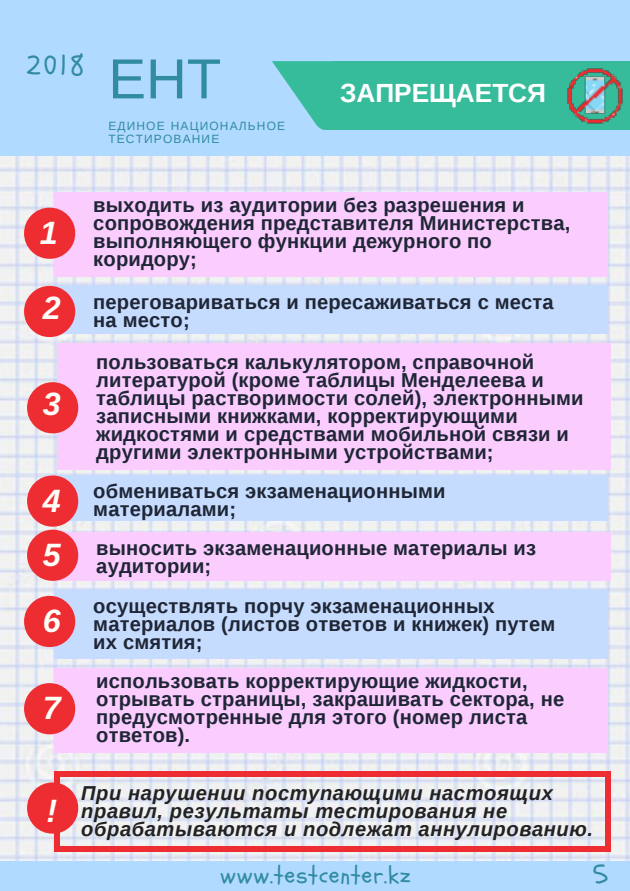
<style>
.page{position:relative;width:630px;height:891px;background:#b0daff}
.page>*{position:absolute;margin:0;border:0;box-sizing:border-box;transform-origin:0 0}
.t1{font:56.4px "Liberation Sans";color:#318ba2}
.t2{font:italic 700 32.4px/54px "Arimo";color:#fffef8}
.t3{font:28.4px "Schoolbell";color:#318ba2}
.t4{font:700 26.4px "Liberation Sans";color:#fff}
.t5{font:24.4px "Schoolbell";letter-spacing:.04em;color:#318ba2}
.t6{font:700 20px/18px "Liberation Sans";letter-spacing:.01em;color:#1f2635}
.t7{font:italic 700 20px/18px "Liberation Sans";letter-spacing:.03em;color:#222}
.t8{font:12px/12px "Liberation Sans";letter-spacing:.095em;color:#318ba2}
.s1{font-family:"Arimo"}
</style>
<div class="page">
<div style="left:333px;top:61px;width:272px;height:69px;background:#37bc9b"></div>
<svg style="left:272px;top:61px;width:61px;height:69px"></svg>
<img style="left:0;top:156px;width:630px;height:705px">
<img style="left:567px;top:61px;width:63px;height:69px">
<div style="left:54px;top:193px;width:554px;height:84px;background:#fbcdff"></div>
<div style="left:54px;top:286px;width:554px;height:48px;background:#c6dcff"></div>
<div style="left:57px;top:343px;width:554px;height:126px;background:#fbcdff"></div>
<div style="left:57px;top:476px;width:551px;height:45px;background:#c6dcff"></div>
<div style="left:57px;top:533px;width:554px;height:48px;background:#fbcdff"></div>
<div style="left:54px;top:590px;width:554px;height:69px;background:#c6dcff"></div>
<div style="left:54px;top:668px;width:554px;height:84px;background:#fbcdff"></div>
<svg style="left:24px;top:208px;width:51px;height:51px;background:#ef525b"></svg>
<svg style="left:24px;top:286px;width:51px;height:51px;background:#ea545b"></svg>
<svg style="left:27px;top:382px;width:51px;height:51px;background:#ef525b"></svg>
<svg style="left:27px;top:476px;width:51px;height:105px;background:#ec575f"></svg>
<svg style="left:24px;top:596px;width:51px;height:51px;background:#e9535b"></svg>
<svg style="left:27px;top:782px;width:51px;height:52px;background:#ec5b60"></svg>
<svg style="left:24px;top:683px;width:51px;height:51px;background:#ee515b"></svg>
<svg style="left:605px;top:846px;width:6px;height:5px"></svg>
<div style="left:55px;top:776px;width:5px;height:70px;background:#ee2d32"></div>
<svg style="left:55px;top:846px;width:5px;height:5px"></svg>
<div style="left:605px;top:776px;width:6px;height:70px;background:#ee2d32"></div>
<div style="left:60px;top:846px;width:545px;height:5px;background:#ee2d32"></div>
<svg style="left:605px;top:771px;width:6px;height:5px"></svg>
<svg style="left:55px;top:771px;width:5px;height:5px"></svg>
<div style="left:60px;top:771px;width:545px;height:5px;background:#ee2d32"></div>
<h3 class="t3" style="left:26px;top:47px;width:60px">2018</h3>
<h1 class="t1" style="left:108px;top:47px;width:114px">ЕНТ</h1>
<p class="t8" style="left:108px;top:121px;width:178px">ЕДИНОЕ НАЦИОНАЛЬНОЕ<br>ТЕСТИРОВАНИЕ</p>
<h3 class="t4" style="left:340px;top:75px;width:208px">ЗАПРЕЩАЕТСЯ</h3>
<h2 class="t2" style="left:40px;top:206px;width:19px">1</h2>
<h2 class="t2" style="left:43px;top:281px;width:19px">2</h2>
<h2 class="t2" style="left:43px;top:377px;width:19px">3</h2>
<h2 class="t2" style="left:43px;top:473px;width:19px">4<br>5</h2>
<h2 class="t2" style="left:43px;top:594px;width:19px">6</h2>
<h2 class="t2" style="left:43px;top:681px;width:19px">7</h2>
<p class="t6" style="left:93px;top:196px;width:479px">выходить из аудитории без разрешения и сопровождения представителя Министерства<span class="s1">, </span>выполняющего функции дежурного по коридору<span class="s1">;</span></p>
<p class="t6" style="left:93px;top:292px;width:462px">переговариваться и пересаживаться с места на место<span class="s1">;</span></p>
<p class="t6" style="left:96px;top:352px;width:489px">пользоваться калькулятором<span class="s1">,</span> справочной литературой <span class="s1">(</span>кроме таблицы Менделеева и таблицы растворимости солей<span class="s1">),</span> электронными записными книжками<span class="s1">,</span> корректирующими жидкостями и средствами мобильной связи и другими электронными устройствами<span class="s1">;</span></p>
<p class="t6" style="left:93px;top:482px;width:354px">обмениваться экзаменационными материалами<span class="s1">;</span></p>
<p class="t6" style="left:96px;top:539px;width:441px">выносить экзаменационные материалы из аудитории<span class="s1">;</span></p>
<p class="t6" style="left:93px;top:596px;width:464px">осуществлять порчу экзаменационных материалов <span class="s1">(</span>листов ответов и книжек<span class="s1">)</span> путем их смятия<span class="s1">;</span></p>
<p class="t6" style="left:96px;top:672px;width:470px">использовать корректирующие жидкости<span class="s1">, </span>отрывать страницы<span class="s1">,</span> закрашивать сектора<span class="s1">,</span> не предусмотренные для этого <span class="s1">(</span>номер листа ответов<span class="s1">).</span></p>
<h2 class="t2" style="left:46px;top:783px;width:12px">!</h2>
<p class="t7" style="left:81px;top:783px;width:513px">При нарушении поступающими настоящих правил<span class="s1">,</span> результаты тестирования не обрабатываются и подлежат аннулированию<span class="s1">.</span></p>
<p class="t5" style="left:220px;top:858px;width:192px">www.testcenter.kz</p>
<h3 class="t3" style="left:593px;top:856px;width:17px">5</h3>
</div>
